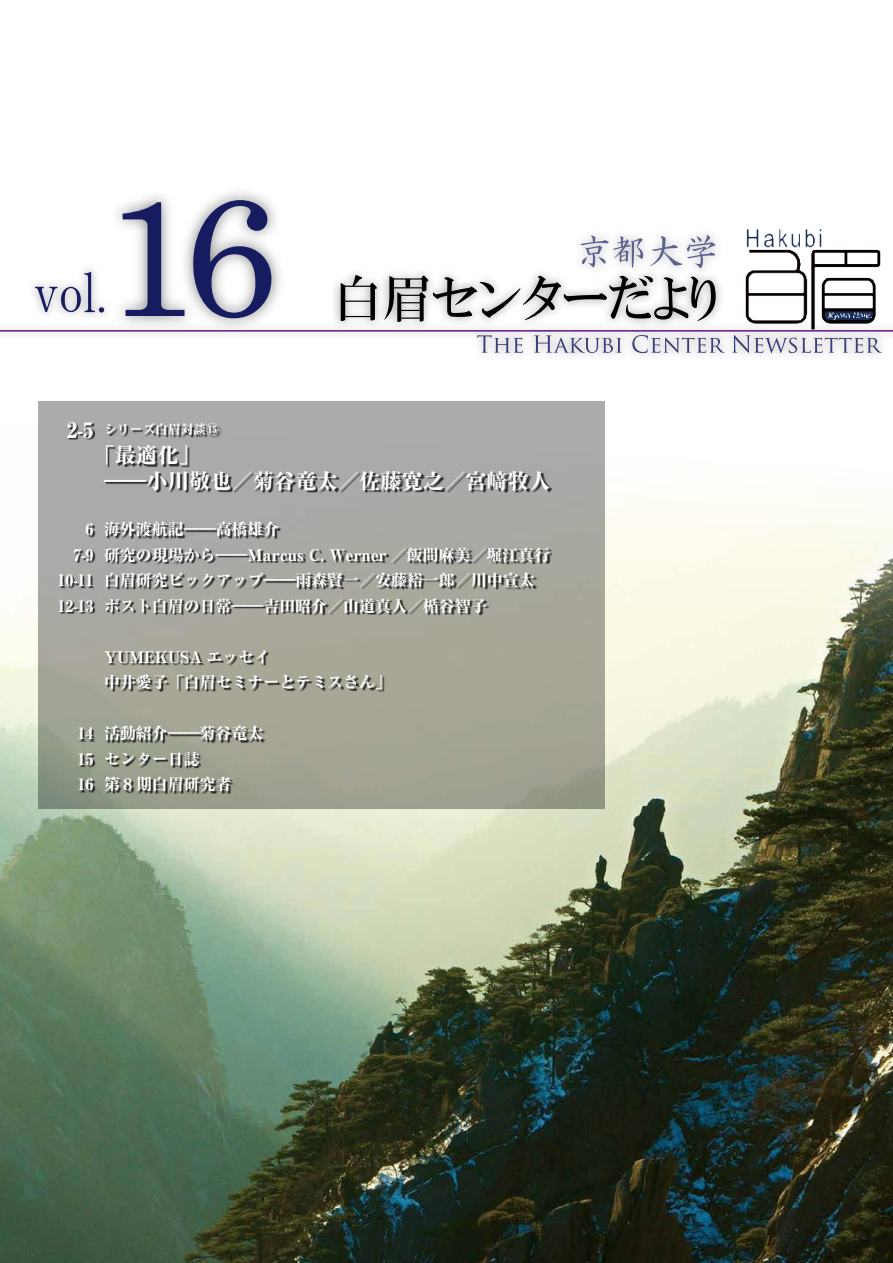
<style>
.page{position:relative;width:893px;height:1263px;background:#fff}
.page>*{position:absolute;margin:0;border:0;box-sizing:border-box;transform-origin:0 0}
.t1{font:168px "Century";color:#171c61}
.t2{font:800 21.3px/25.5px "Ryumin Pr 6 N";color:#fff}
.t3{font:800 15.9px/25.5px "Ryumin Pr 6 N";color:#fff}
.t4{font:800 12.75px "Ryumin Pr 6 N";color:#fff}
.s1{font-size:21.3px}
</style>
<div class="page">
<img style="left:0;top:401px;width:893px;height:862px">
<img style="left:591px;top:235px;width:126px;height:25px">
<svg style="left:580px;top:236px;width:63px;height:26px"></svg>
<svg style="left:650px;top:235px;width:65px;height:27px"></svg>
<svg style="left:35px;top:271px;width:50px;height:42px"></svg>
<img style="left:334px;top:262px;width:387px;height:55px">
<svg style="left:341px;top:275px;width:36px;height:42px"></svg>
<svg style="left:384px;top:275px;width:332px;height:42px"></svg>
<svg style="left:477px;top:345px;width:46px;height:8px"></svg>
<svg style="left:534px;top:345px;width:88px;height:8px"></svg>
<svg style="left:632px;top:345px;width:93px;height:8px"></svg>
<svg style="left:732px;top:345px;width:150px;height:8px"></svg>
<img style="left:0;top:317px;width:893px;height:28px">
<hr style="left:0;top:330px;width:893px;height:2px;background:#601886">
<img style="left:738px;top:229px;width:150px;height:103px">
<img style="left:85px;top:191px;width:212px;height:154px">
<svg style="left:38px;top:402px;width:566px;height:407px;background:#a3a59c"></svg>
<div style="left:60px;top:423px;width:492px;height:371px;background:#000;opacity:.75"></div>
<h1 class="t1" style="left:104px;top:114px;width:174px">16</h1>
<p class="t4" style="left:67px;top:420px;width:154px"><span class="s1">2-5</span> シリーズ白眉対談⑮</p>
<h2 class="t2" style="left:104px;top:442px;width:448px;text-indent:-11px">「最適化」<br>――小川敬也／菊谷竜太／佐藤寛之／宮﨑牧人</h2>
<p class="t3" style="left:86px;top:516px;width:195px">6 海外渡航記――高橋雄介</p>
<p class="t3" style="left:73px;top:541px;width:478px">7-9 研究の現場から――Marcus C. Werner ／飯間麻美／堀江真行</p>
<p class="t3" style="left:58px;top:567px;width:479px">10-11 白眉研究ピックアップ――雨森賢一／安藤裕一郎／川中宣太</p>
<p class="t3" style="left:58px;top:592px;width:431px">12-13 ポスト白眉の日常――吉田昭介／山道真人／楯谷智子</p>
<p class="t3" style="left:104px;top:643px;width:289px">YUMEKUSA エッセイ<br>中井愛子「白眉セミナーとテミスさん」</p>
<p class="t3" style="left:78px;top:720px;width:187px">14 活動紹介――菊谷竜太<br>15 センター日誌<br>16 第８期白眉研究者</p>
</div>
